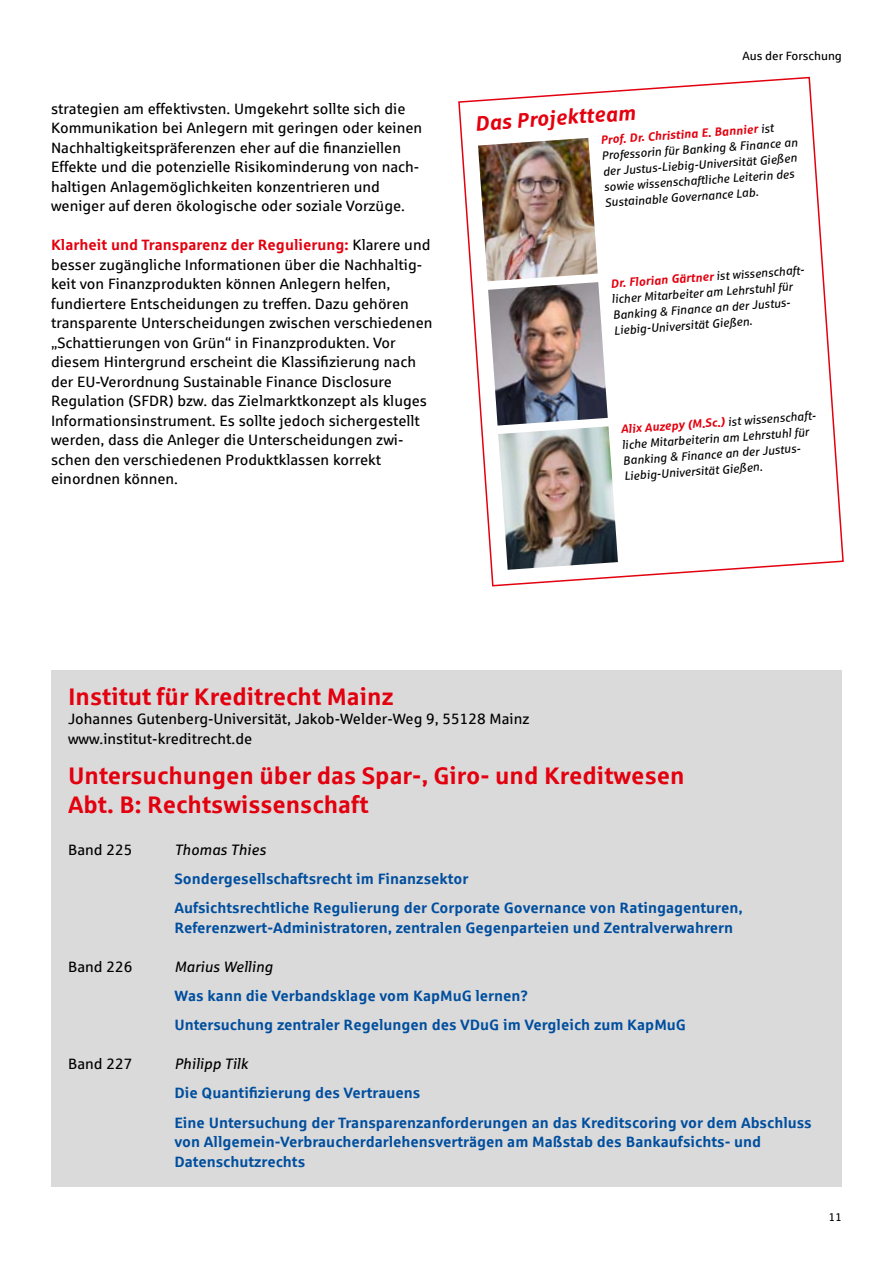
<style>
.page{position:relative;width:893px;height:1263px;background:#fff}
.page>*{position:absolute;margin:0;border:0;box-sizing:border-box;transform-origin:0 0}
.t1{font:700 24px/29.2px "Sparkasse Rg";color:#e3000f}
.t2{font:italic 700 21px "Sparkasse Rg";color:#e3000f}
.t3{font:15px/19.5px "Sparkasse Rg";color:#000}
.t4{font:700 15px/29.2px "Sparkasse Rg";color:#004e9e}
.t5{font:italic 15px "Sparkasse Rg";color:#000}
.t6{font:italic 12px/15.8px "Sparkasse Rg";color:#000}
.t7{font:12px "Sparkasse Rg";color:#000}
.t8{font:11.25px "Sparkasse Rg";color:#000}
.s1{font-weight:700;color:#e3000f}
</style>
<div class="page">
<svg style="left:458px;top:76px;width:386px;height:511px"></svg>
<img style="left:478px;top:138px;width:120px;height:143px">
<img style="left:488px;top:282px;width:120px;height:144px">
<img style="left:498px;top:426px;width:120px;height:144px">
<div style="left:51px;top:670px;width:791px;height:516px;background:#dadada"></div>
<p class="t3" style="left:51px;top:98px;width:373px">strategien am effektivsten. Umgekehrt sollte sich die Kommunikation bei Anlegern mit geringen oder keinen Nachhaltigkeitspräferenzen eher auf die finanziellen Effekte und die potenzielle Risikominderung von nach&shy;haltigen Anlagemöglichkeiten konzentrieren und weniger auf deren ökologische oder soziale Vorzüge.</p>
<p class="t3" style="left:51px;top:235px;width:383px"><span class="s1">Klarheit und Transparenz der Regulierung:</span> Klarere und besser zugängliche Informationen über die Nachhaltig&shy;keit von Finanzprodukten können Anlegern helfen, fundiertere Entscheidungen zu treffen. Dazu gehören transparente Unterscheidungen zwischen verschiedenen „Schattierungen von Grün“ in Finanzprodukten. Vor diesem Hintergrund erscheint die Klassifizierung nach der EU-Verordnung Sustainable Finance Disclosure Regulation (SFDR) bzw. das Zielmarktkonzept als kluges Informationsinstrument. Es sollte jedoch sichergestellt werden, dass die Anleger die Unterscheidungen zwi&shy;schen den verschiedenen Produktklassen korrekt einordnen können.</p>
<p class="t7" style="left:742px;top:48px;width:101px">Aus der Forschung</p>
<h2 class="t2" style="left:474px;top:110px;width:163px;rotate:-4deg">Das Projektteam</h2>
<p class="t6" style="left:600px;top:132px;width:198px;rotate:-4deg"><span class="s1">Prof. Dr. Christina E. Bannier</span> ist Professorin für Banking &amp; Finance an der Justus-Liebig-Universität Gießen sowie wissenschaftliche Leiterin des Sustainable Governance Lab.</p>
<p class="t6" style="left:610px;top:275px;width:197px;rotate:-4deg"><span class="s1">Dr. Florian Gärtner</span> ist wissenschaft&shy;licher Mitarbeiter am Lehrstuhl für Banking &amp; Finance an der Justus-Liebig-Universität Gießen.</p>
<p class="t6" style="left:620px;top:421px;width:199px;rotate:-4deg"><span class="s1">Alix Auzepy (M.Sc.)</span> ist wissenschaft&shy;liche Mitarbeiterin am Lehrstuhl für Banking &amp; Finance an der Justus-Liebig-Universität Gießen.</p>
<h1 class="t1" style="left:68px;top:681px;width:327px">Institut für Kreditrecht Mainz</h1>
<p class="t3" style="left:68px;top:709px;width:463px">Johannes Gutenberg-Universität, Jakob-Welder-Weg 9, 55128 Mainz www.institut-kreditrecht.de</p>
<h1 class="t1" style="left:68px;top:760px;width:618px">Untersuchungen über das Spar-, Giro- und Kreditwesen<br>Abt. B: Rechtswissenschaft</h1>
<p class="t3" style="left:68px;top:839px;width:66px">Band 225</p>
<p class="t5" style="left:174px;top:840px;width:93px">Thomas Thies</p>
<p class="t4" style="left:174px;top:863px;width:570px">Sondergesellschaftsrecht im Finanzsektor<br>Aufsichtsrechtliche Regulierung der Corporate Governance von Ratingagenturen,</p>
<p class="t4" style="left:174px;top:912px;width:560px">Referenzwert-Administratoren, zentralen Gegenparteien und Zentralverwahrern</p>
<p class="t3" style="left:68px;top:956px;width:66px">Band 226</p>
<p class="t5" style="left:174px;top:957px;width:100px">Marius Welling</p>
<p class="t4" style="left:174px;top:980px;width:513px">Was kann die Verbandsklage vom KapMuG lernen?<br>Untersuchung zentraler Regelungen des VDuG im Vergleich zum KapMuG</p>
<p class="t3" style="left:68px;top:1054px;width:66px">Band 227</p>
<p class="t5" style="left:174px;top:1055px;width:75px">Philipp Tilk</p>
<p class="t4" style="left:174px;top:1078px;width:639px">Die Quantifizierung des Vertrauens<br>Eine Untersuchung der Transparenzanforderungen an das Kreditscoring vor dem Abschluss</p>
<p class="t4" style="left:174px;top:1131px;width:588px;line-height:19.5px">von Allgemein-Verbraucherdarlehensverträgen am Maßstab des Bankaufsichts- und<br>Datenschutzrechts</p>
<p class="t8" style="left:829px;top:1210px;width:14px">11</p>
</div>
